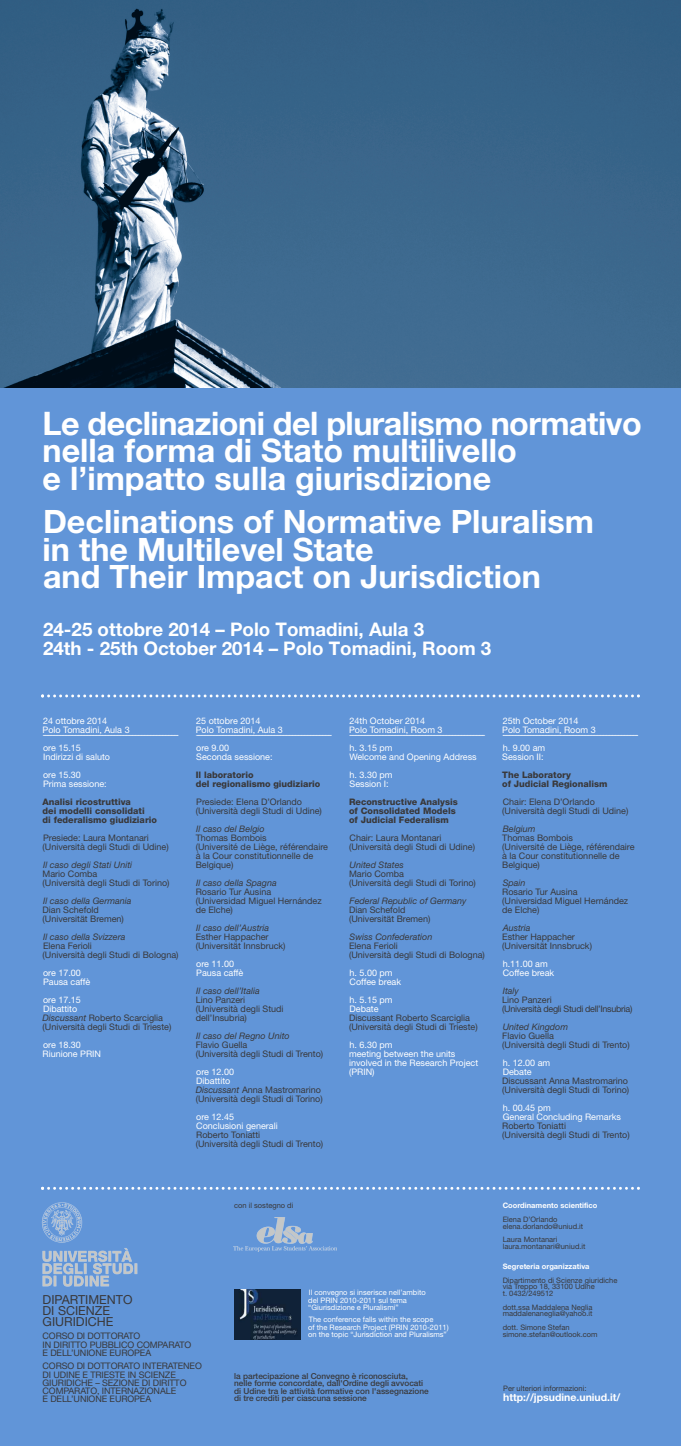
<style>
.page{position:relative;width:681px;height:1446px;background:#fff}
.page>*{position:absolute;margin:0;border:0;box-sizing:border-box;transform-origin:0 0}
.t1{font:700 32.25px/27.8px "Helvetica Neue";color:#fff}
.t2{font:700 18.75px/18.8px "Helvetica Neue";color:#fff}
.t3{font:12.45px/10.6px "Helvetica Neue";color:#39383a}
.t4{font:700 10.5px "Helvetica Neue";color:#fff}
.t5{font:9px/9px "Helvetica Neue";color:#39383a}
.t6{font:9px/9px "Helvetica Neue";color:#fff}
.t7{font:italic 9px "Helvetica Neue";color:#39383a}
.t8{font:800 9px/9px "Helvetica Neue";color:#39383a}
.t9{font:9px/9px "Helvetica Neue";letter-spacing:-.035em;color:#39383a}
.t10{font:500 8.25px/7.5px "Helvetica Neue";color:#39383a}
.t11{font:7.5px/6.8px "Helvetica Neue";color:#39383a}
.t12{font:7.5px/7.5px "Helvetica Neue";color:#fff}
.t13{font:700 7.5px "Helvetica Neue";color:#fff}
.s1{color:#fff}
.s2{font-style:italic}
</style>
<div class="page">
<div style="left:0;top:0;width:680px;height:1446px;background:#6195d8"></div>
<svg style="left:43px;top:735px;width:136px;height:1px"></svg>
<svg style="left:196px;top:735px;width:136px;height:1px"></svg>
<svg style="left:349px;top:735px;width:136px;height:1px"></svg>
<svg style="left:502px;top:735px;width:136px;height:1px"></svg>
<img style="left:0;top:0;width:680px;height:387px">
<img style="left:42px;top:1202px;width:41px;height:41px">
<img style="left:42px;top:1248px;width:96px;height:39px">
<svg style="left:41px;top:1187px;width:598px;height:3px"></svg>
<img style="left:234px;top:1218px;width:102px;height:34px">
<svg style="left:41px;top:694px;width:598px;height:3px"></svg>
<img style="left:234px;top:1290px;width:67px;height:49px">
<h1 class="t1" style="left:43px;top:408px;width:600px">Le declinazioni del pluralismo normativo nella forma di Stato multilivello<br>e l’impatto sulla giurisdizione</h1>
<h1 class="t1" style="left:43px;top:510px;width:552px">Declinations of Normative Pluralism in the Multilevel State<br>and Their Impact on Jurisdiction</h1>
<h2 class="t2" style="left:43px;top:622px;width:449px">24-25 ottobre 2014 – Polo Tomadini, Aula 3<br>24th - 25th October 2014 – Polo Tomadini, Room 3</h2>
<p class="t6" style="left:43px;top:717px;width:89px">24 ottobre 2014<br>Polo Tomadini, Aula 3</p>
<p class="t6" style="left:43px;top:744px;width:68px">ore 15.15<br>Indirizzi di saluto</p>
<p class="t6" style="left:43px;top:771px;width:65px">ore 15.30<br>Prima sessione:</p>
<p class="t8" style="left:43px;top:798px;width:116px">Analisi ricostruttiva<br>dei modelli consolidati<br>di federalismo giudiziario</p>
<p class="t5" style="left:43px;top:834px;width:128px">Presiede: Laura Montanari (Università degli Studi di Udine)</p>
<p class="t7" style="left:43px;top:862px;width:91px">Il caso degli Stati Uniti</p>
<p class="t5" style="left:43px;top:870px;width:128px">Mario Comba<br>(Università degli Studi di Torino)</p>
<p class="t7" style="left:43px;top:898px;width:90px">Il caso della Germania</p>
<p class="t5" style="left:43px;top:906px;width:83px">Dian Schefold (Universität Bremen)</p>
<p class="t7" style="left:43px;top:934px;width:84px">Il caso della Svizzera</p>
<p class="t5" style="left:43px;top:942px;width:137px">Elena Ferioli<br>(Università degli Studi di Bologna)</p>
<p class="t6" style="left:43px;top:969px;width:49px">ore 17.00<br>Pausa caffè</p>
<p class="t5" style="left:43px;top:996px;width:130px"><span class="s1">ore 17.15<br>Dibattito<br></span><span class="s2">Discussant</span> Roberto Scarciglia (Università degli Studi di Trieste)</p>
<p class="t6" style="left:43px;top:1041px;width:60px">ore 18.30<br>Riunione PRIN</p>
<p class="t6" style="left:196px;top:717px;width:89px">25 ottobre 2014<br>Polo Tomadini, Aula 3</p>
<p class="t6" style="left:196px;top:744px;width:78px">ore 9.00<br>Seconda sessione:</p>
<p class="t8" style="left:196px;top:771px;width:126px">Il laboratorio<br>del regionalismo giudiziario</p>
<p class="t5" style="left:196px;top:798px;width:128px">Presiede: Elena D’Orlando (Università degli Studi di Udine)</p>
<p class="t7" style="left:196px;top:826px;width:70px">Il caso del Belgio</p>
<p class="t5" style="left:196px;top:834px;width:134px">Thomas Bombois<br>(Université de Liège, référendaire à la Cour constitutionnelle de<br>Belgique)</p>
<p class="t7" style="left:196px;top:880px;width:82px">Il caso della Spagna</p>
<p class="t5" style="left:196px;top:888px;width:127px">Rosario Tur Ausina (Universidad Miguel Hernández de Elche)</p>
<p class="t7" style="left:196px;top:925px;width:74px">Il caso dell’Austria</p>
<p class="t5" style="left:196px;top:933px;width:91px">Esther Happacher (Universität Innsbruck)</p>
<p class="t6" style="left:196px;top:960px;width:49px">ore 11.00<br>Pausa caffè</p>
<p class="t7" style="left:196px;top:988px;width:65px">Il caso dell’Italia</p>
<p class="t5" style="left:196px;top:996px;width:89px">Lino Panzeri (Università degli Studi dell’Insubria)</p>
<p class="t7" style="left:196px;top:1033px;width:95px">Il caso del Regno Unito</p>
<p class="t5" style="left:196px;top:1041px;width:129px">Flavio Guella<br>(Università degli Studi di Trento)</p>
<p class="t5" style="left:196px;top:1068px;width:128px"><span class="s1">ore 12.00<br>Dibattito<br></span><span class="s2">Discussant</span> Anna Mastromarino (Università degli Studi di Torino)</p>
<p class="t6" style="left:196px;top:1113px;width:83px">ore 12.45<br>Conclusioni generali</p>
<p class="t5" style="left:196px;top:1131px;width:129px">Roberto Toniatti<br>(Università degli Studi di Trento)</p>
<p class="t6" style="left:349px;top:717px;width:95px">24th October 2014<br>Polo Tomadini, Room 3</p>
<p class="t6" style="left:349px;top:744px;width:129px">h. 3.15 pm<br>Welcome and Opening Address</p>
<p class="t6" style="left:349px;top:771px;width:45px">h. 3.30 pm<br>Session I:</p>
<p class="t8" style="left:349px;top:798px;width:110px">Reconstructive Analysis of Consolidated Models of Judicial Federalism</p>
<p class="t5" style="left:349px;top:834px;width:128px">Chair: Laura Montanari (Università degli Studi di Udine)</p>
<p class="t7" style="left:349px;top:862px;width:56px">United States</p>
<p class="t5" style="left:349px;top:870px;width:128px">Mario Comba<br>(Università degli Studi di Torino)</p>
<p class="t7" style="left:349px;top:898px;width:119px">Federal Republic of Germany</p>
<p class="t5" style="left:349px;top:906px;width:83px">Dian Schefold (Universität Bremen)</p>
<p class="t7" style="left:349px;top:934px;width:84px">Swiss Confederation</p>
<p class="t5" style="left:349px;top:942px;width:137px">Elena Ferioli<br>(Università degli Studi di Bologna)</p>
<p class="t6" style="left:349px;top:969px;width:53px">h. 5.00 pm<br>Coffee break</p>
<p class="t6" style="left:349px;top:996px;width:45px">h. 5.15 pm<br>Debate</p>
<p class="t5" style="left:349px;top:1014px;width:130px">Discussant Roberto Scarciglia (Università degli Studi di Trieste)</p>
<p class="t6" style="left:349px;top:1041px;width:131px">h. 6.30 pm<br>meeting between the units involved in the Research Project (PRIN)</p>
<p class="t6" style="left:502px;top:717px;width:95px">25th October 2014<br>Polo Tomadini, Room 3</p>
<p class="t6" style="left:502px;top:744px;width:45px">h. 9.00 am<br>Session II:</p>
<p class="t8" style="left:502px;top:771px;width:107px">The Laboratory<br>of Judicial Regionalism</p>
<p class="t5" style="left:502px;top:798px;width:128px">Chair: Elena D’Orlando (Università degli Studi di Udine)</p>
<p class="t7" style="left:502px;top:826px;width:34px">Belgium</p>
<p class="t5" style="left:502px;top:834px;width:134px">Thomas Bombois<br>(Université de Liège, référendaire à la Cour constitutionnelle de<br>Belgique)</p>
<p class="t7" style="left:502px;top:880px;width:24px">Spain</p>
<p class="t5" style="left:502px;top:888px;width:127px">Rosario Tur Ausina (Universidad Miguel Hernández de Elche)</p>
<p class="t7" style="left:502px;top:925px;width:29px">Austria</p>
<p class="t5" style="left:502px;top:933px;width:91px">Esther Happacher (Universität Innsbruck)</p>
<p class="t6" style="left:502px;top:960px;width:53px">h.11.00 am<br>Coffee break</p>
<p class="t7" style="left:502px;top:988px;width:18px">Italy</p>
<p class="t9" style="left:502px;top:996px;width:132px">Lino Panzeri<br>(Università degli Studi dell’Insubria)</p>
<p class="t7" style="left:502px;top:1024px;width:67px">United Kingdom</p>
<p class="t5" style="left:502px;top:1032px;width:129px">Flavio Guella<br>(Università degli Studi di Trento)</p>
<p class="t6" style="left:502px;top:1059px;width:49px">h. 12.00 am<br>Debate</p>
<p class="t5" style="left:502px;top:1077px;width:128px">Discussant Anna Mastromarino (Università degli Studi di Torino)</p>
<p class="t6" style="left:502px;top:1104px;width:120px">h. 00.45 pm<br>General Concluding Remarks</p>
<p class="t5" style="left:502px;top:1122px;width:129px">Roberto Toniatti<br>(Università degli Studi di Trento)</p>
<h3 class="t3" style="left:43px;top:1296px;width:91px">DIPARTIMENTO<br>DI SCIENZE<br>GIURIDICHE</h3>
<p class="t5" style="left:43px;top:1333px;width:150px;line-height:8.2px">CORSO DI DOTTORATO<br>IN DIRITTO PUBBLICO COMPARATO<br>E DELL’UNIONE EUROPEA</p>
<p class="t5" style="left:43px;top:1363px;width:161px;line-height:8.2px">CORSO DI DOTTORATO INTERATENEO<br>DI UDINE E TRIESTE IN SCIENZE<br>GIURIDICHE – SEZIONE DI DIRITTO<br>COMPARATO, INTERNAZIONALE<br>E DELL’UNIONE EUROPEA</p>
<p class="t11" style="left:234px;top:1203px;width:61px">con il sostegno di</p>
<p class="t12" style="left:308px;top:1289px;width:119px">Il convegno si inserisce nell’ambito del PRIN 2010-2011 sul tema “Giurisdizione e Pluralismi”</p>
<p class="t12" style="left:308px;top:1316px;width:142px">The conference falls within the scope<br>of the Research Project (PRIN 2010-2011) on the topic “Jurisdiction and Pluralisms”</p>
<p class="t10" style="left:234px;top:1372px;width:196px">la partecipazione al Convegno è riconosciuta,<br>nelle forme concordate, dall'Ordine degli avvocati di Udine tra le attività formative con l'assegnazione di tre crediti per ciascuna sessione</p>
<p class="t13" style="left:502px;top:1203px;width:96px">Coordinamento scientifico</p>
<p class="t11" style="left:502px;top:1216px;width:82px">Elena D’Orlando elena.dorlando@uniud.it</p>
<p class="t11" style="left:502px;top:1236px;width:84px">Laura Montanari laura.montanari@uniud.it</p>
<p class="t13" style="left:502px;top:1263px;width:88px">Segreteria organizzativa</p>
<p class="t11" style="left:502px;top:1277px;width:116px">Dipartimento di Scienze giuridiche via Treppo 18, 33100 Udine<br>t. 0432/249512</p>
<p class="t11" style="left:502px;top:1304px;width:91px">dott.ssa Maddalena Neglia maddalenaneglia@yahoo.it</p>
<p class="t11" style="left:502px;top:1324px;width:96px">dott. Simone Stefan simone.stefan@outlook.com</p>
<p class="t11" style="left:503px;top:1385px;width:85px">Per ulteriori informazioni:</p>
<p class="t4" style="left:503px;top:1393px;width:119px">http://jpsudine.uniud.it/</p>
</div>
